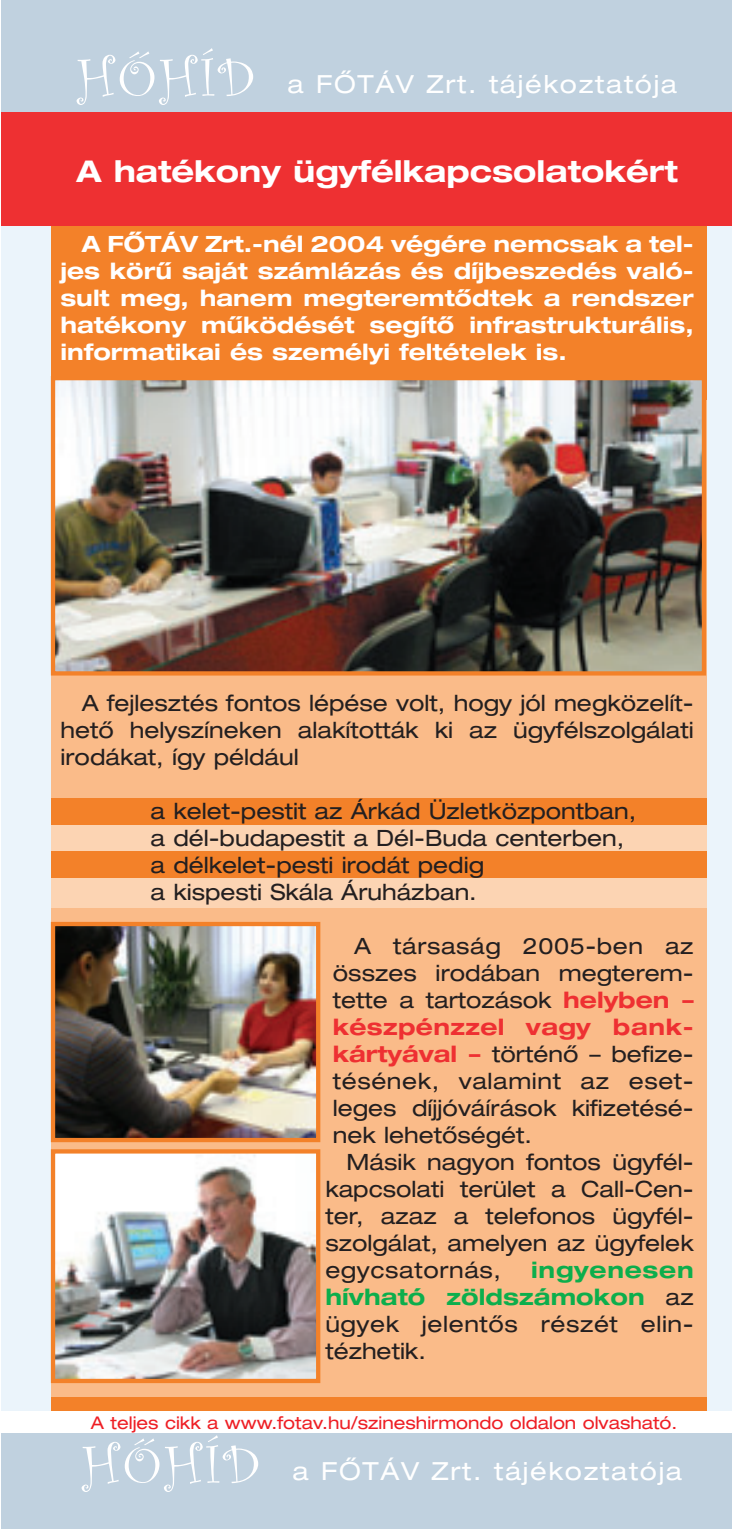
<style>
.page{position:relative;width:743px;height:1530px;background:#fff}
.page>*{position:absolute;margin:0;border:0;box-sizing:border-box;transform-origin:0 0}
.t1{font:30px "Helvetica Ext H Bold";color:#fff}
.t2{font:25px "Helvetica Ext H";letter-spacing:.065em;color:#fff}
.t3{font:22.5px/27px "Helvetica Ext H";color:#231f20;text-align:justify}
.t4{font:22.5px/27px "Helvetica Ext H Bold";color:#fff;text-align:justify}
.t5{font:22.5px/27px "Helvetica Ext H";letter-spacing:.025em;color:#231f20}
.t6{font:22.5px/27px "Helvetica Ext H Bold";letter-spacing:.005em;color:#0cae4c;text-align:right}
.t7{font:22.5px "Helvetica Ext H Bold";letter-spacing:.015em;color:#ee3032}
.t8{font:17.5px "Helvetica Ext H";color:#ee1e24}
.s1{font-family:"Helvetica Ext H Bold";color:#ee3032}
.s2{font-family:"Helvetica Ext H";color:#231f20}
</style>
<div class="page">
<div style="left:1px;top:2px;width:730px;height:1527px;background:#ebf4fb"></div>
<div style="left:51px;top:200px;width:655px;height:1222px;background:#fabb89"></div>
<div style="left:51px;top:226px;width:655px;height:174px;background:#f38129"></div>
<div style="left:51px;top:1397px;width:655px;height:36px;background:#f38129"></div>
<div style="left:1px;top:1430px;width:730px;height:99px;background:#c0d1df"></div>
<svg style="left:82px;top:1435px;width:176px;height:57px"></svg>
<div style="left:1px;top:1411px;width:730px;height:22px;background:#fff"></div>
<div style="left:51px;top:801px;width:655px;height:106px;background:#fcd4b3"></div>
<div style="left:51px;top:798px;width:655px;height:26px;background:#f38129"></div>
<div style="left:51px;top:852px;width:655px;height:26px;background:#f38129"></div>
<div style="left:1px;top:0;width:730px;height:143px;background:#c0d1df"></div>
<svg style="left:77px;top:48px;width:176px;height:57px"></svg>
<div style="left:1px;top:113px;width:730px;height:113px;background:#ee3032"></div>
<img style="left:56px;top:381px;width:645px;height:290px">
<div style="left:51px;top:376px;width:655px;height:300px;border:4px solid #f38129"></div>
<img style="left:56px;top:927px;width:259px;height:210px">
<div style="left:51px;top:922px;width:269px;height:220px;border:4px solid #f38129"></div>
<img style="left:56px;top:1154px;width:259px;height:224px">
<div style="left:51px;top:1149px;width:269px;height:234px;border:4px solid #f38129"></div>
<p class="t2" style="left:287px;top:75px;width:391px">a FÔTÁV Zrt. tájékoztatója</p>
<h1 class="t1" style="left:76px;top:160px;width:602px">A hatékony ügyfélkapcsolatokért</h1>
<p class="t4" style="left:60px;top:232px;width:634px;text-indent:21px">A FÔTÁV Zrt.-nél 2004 végére nemcsak a tel&shy;jes körû saját számlázás és díjbeszedés való&shy;sult meg, hanem megteremtôdtek a rendszer hatékony mûködését segítô infrastrukturális, informatikai és személyi feltételek is.</p>
<p class="t3" style="left:60px;top:691px;width:634px;text-indent:21px">A fejlesztés fontos lépése volt, hogy jól megközelít&shy;hetô helyszíneken alakították ki az ügyfélszolgálati irodákat, így például</p>
<p class="t3" style="left:150px;top:799px;width:487px;text-align:left">a kelet-pestit az Árkád Üzletközpontban, a dél-budapestit a Dél-Buda centerben, a délkelet-pesti irodát pedig<br>a kispesti Skála Áruházban.</p>
<p class="t3" style="left:333px;top:934px;width:362px;text-indent:21px">A társaság 2005-ben az összes irodában megterem&shy;tette a tartozások <span class="s1">helyben –</span></p>
<p class="t7" style="left:333px;top:1018px;width:362px">készpénzzel vagy bank-</p>
<p class="t3" style="left:333px;top:1042px;width:362px"><span class="s1">kártyával –</span> történô – befize&shy;tésének, valamint az eset&shy;leges díjjóváírások kifizetésé&shy;nek lehetôségét.</p>
<p class="t3" style="left:325px;top:1150px;width:370px;text-indent:21px">Másik nagyon fontos ügyfél&shy;kapcsolati terület a Call-Cen&shy;ter, azaz a telefonos ügyfél&shy;szolgálat, amelyen az ügyfelek egycsatornás,</p>
<p class="t6" style="left:325px;top:1258px;width:370px">ingyenesen<br>hívható zöldszámokon <span class="s2">az</span></p>
<p class="t5" style="left:325px;top:1312px;width:370px">ügyek jelentôs részét elin&shy;tézhetik.</p>
<p class="t8" style="left:91px;top:1416px;width:588px">A teljes cikk a www.fotav.hu/szineshirmondo oldalon olvasható.</p>
<p class="t2" style="left:292px;top:1462px;width:391px">a FÔTÁV Zrt. tájékoztatója</p>
</div>
